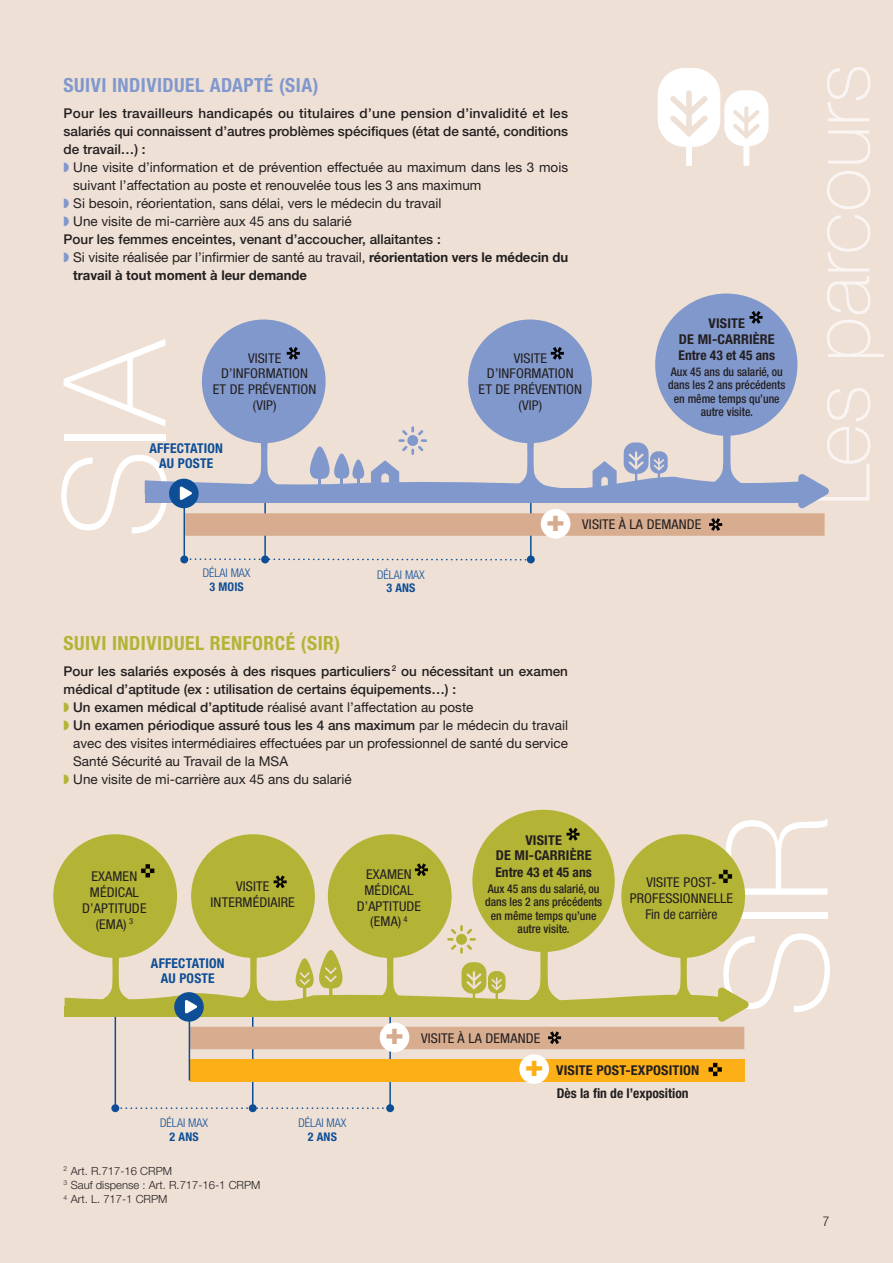
<style>
.page{position:relative;width:893px;height:1263px;background:#fff}
.page>*{position:absolute;margin:0;border:0;box-sizing:border-box;transform-origin:0 0}
.t1{font:100 142.5px "Helvetica Neue LT Std";color:#fff}
.t2{font:800 30px "Helvetica Neue LT Std";color:#d6ac8f;scale:1.05 1}
.t3{font:800 30px "Helvetica Neue LT Std";color:#fcaf17;scale:1.05 1}
.t4{font:700 condensed 19.5px "Helvetica Neue LT Std";letter-spacing:.025em;color:#b3b335}
.t5{font:700 condensed 19.5px "Helvetica Neue LT Std";letter-spacing:.025em;color:#8198cd}
.t6{font:13.5px "Helvetica Neue";color:#231f20}
.t7{font:500 13.5px/18px "Helvetica Neue LT Std";color:#231f20;text-align:justify}
.t8{font:condensed 13.5px/15.8px "Helvetica Neue LT Std";letter-spacing:.01em;color:#231f20;text-align:center;scale:1.05 1}
.t9{font:700 condensed 13.5px/16.2px "Helvetica Neue LT Std";letter-spacing:.01em;color:#231f20;text-align:center;scale:1.05 1}
.t10{font:700 condensed 13.5px/15px "Helvetica Neue LT Std";letter-spacing:.015em;color:#0e4e96;text-align:center}
.t11{font:700 13.5px "Helvetica Neue LT Std";color:#231f20}
.t12{font:300 condensed 13.5px "Helvetica Neue LT Std";color:#231f20}
.t13{font:500 condensed 12px/13.5px "Helvetica Neue LT Std";color:#231f20;text-align:center}
.t14{font:300 condensed 12px "Helvetica Neue LT Std";color:#0e4e96}
.t15{font:700 condensed 12px "Helvetica Neue LT Std";letter-spacing:.015em;color:#0e4e96}
.t16{font:300 11.25px/14.2px "Helvetica Neue";color:#231f20}
.s1{color:#8198cd}
.s2{font-family:"Helvetica Neue LT Std";font-weight:700}
.s3{color:#b3b335}
.s4{font-family:"Helvetica Neue LT Std";font-weight:500}
.s5{font-family:"Helvetica Neue";font-weight:400}
</style>
<div class="page">
<div style="left:0;top:0;width:892px;height:1263px;background:#eee0d5"></div>
<svg style="left:188px;top:558px;width:339px;height:3px"></svg>
<hr style="left:530px;top:487px;width:1px;height:72px;background:#0e4e96">
<hr style="left:264px;top:484px;width:2px;height:74px;background:#0e4e96">
<div style="left:261px;top:556px;width:8px;height:7px;background:#0e4e96;border-radius:50%"></div>
<hr style="left:183px;top:484px;width:2px;height:74px;background:#0e4e96">
<div style="left:180px;top:556px;width:8px;height:7px;background:#0e4e96;border-radius:50%"></div>
<div style="left:527px;top:556px;width:8px;height:7px;background:#0e4e96;border-radius:50%"></div>
<div style="left:185px;top:513px;width:639px;height:23px;background:#d7ac8f"></div>
<div style="left:540px;top:509px;width:30px;height:30px;background:#fff;border-radius:50%"></div>
<svg style="left:119px;top:1107px;width:265px;height:2px"></svg>
<hr style="left:115px;top:1008px;width:1px;height:99px;background:#0e4e96">
<div style="left:111px;top:1104px;width:8px;height:8px;background:#0e4e96;border-radius:50%"></div>
<hr style="left:252px;top:1008px;width:1px;height:99px;background:#0e4e96">
<div style="left:249px;top:1104px;width:8px;height:8px;background:#0e4e96;border-radius:50%"></div>
<hr style="left:389px;top:1003px;width:2px;height:105px;background:#0e4e96">
<div style="left:386px;top:1104px;width:8px;height:8px;background:#0e4e96;border-radius:50%"></div>
<div style="left:189px;top:1027px;width:555px;height:22px;background:#d7ac8f"></div>
<div style="left:190px;top:1059px;width:554px;height:23px;background:#fcaf17"></div>
<hr style="left:189px;top:999px;width:1px;height:82px;background:#0e4e96">
<div style="left:53px;top:834px;width:124px;height:124px;background:#b3b335;border-radius:50%"></div>
<div style="left:379px;top:1023px;width:30px;height:29px;background:#fff;border-radius:50%"></div>
<div style="left:519px;top:1054px;width:30px;height:30px;background:#fff;border-radius:50%"></div>
<svg style="left:709px;top:518px;width:13px;height:13px"></svg>
<svg style="left:65px;top:810px;width:684px;height:212px"></svg>
<svg style="left:548px;top:1031px;width:13px;height:13px"></svg>
<svg style="left:708px;top:1063px;width:13px;height:13px"></svg>
<svg style="left:658px;top:68px;width:110px;height:98px"></svg>
<svg style="left:145px;top:276px;width:739px;height:232px"></svg>
<h3 class="t5" style="left:64px;top:78px;width:256px">SUIVI INDIVIDUEL ADAPTÉ (SIA)</h3>
<p class="t7" style="left:64px;top:106px;width:506px">Pour les travailleurs handicapés ou titulaires d’une pension d’invalidité et les salariés qui connaissent d’autres problèmes spécifiques (état de santé, conditions de travail…) :</p>
<p class="t6" style="left:64px;top:162px;width:506px"><span class="s1">◗</span> Une visite d’information et de prévention effectuée au maximum dans les 3 mois</p>
<p class="t6" style="left:73px;top:180px;width:410px">suivant l’affectation au poste et renouvelée tous les 3 ans maximum</p>
<p class="t6" style="left:64px;top:198px;width:379px"><span class="s1">◗</span> Si besoin, réorientation, sans délai, vers le médecin du travail</p>
<p class="t6" style="left:64px;top:216px;width:289px"><span class="s1">◗</span> Une visite de mi-carrière aux 45 ans du salarié</p>
<p class="t7" style="left:64px;top:232px;width:378px">Pour les femmes enceintes, venant d’accoucher, allaitantes :</p>
<p class="t6" style="left:64px;top:252px;width:506px"><span class="s1">◗</span> Si visite réalisée par l’infirmier de santé au travail, <span class="s2">réorientation vers le médecin du</span></p>
<p class="t11" style="left:73px;top:270px;width:235px">travail à tout moment à leur demande</p>
<p class="t9" style="left:678px;top:316px;width:93px">VISITE<br>DE MI-CARRIÈRE<br>Entre 43 et 45 ans</p>
<p class="t13" style="left:668px;top:365px;width:119px">Aux 45 ans du salarié, ou dans les 2 ans précédents en même temps qu’une autre visite.</p>
<h1 class="t1" style="left:33px;top:539px;width:200px;rotate:-90deg">SIA</h1>
<p class="t8" style="left:213px;top:350px;width:100px">VISITE<br>D’INFORMATION<br>ET DE PRÉVENTION (VIP)</p>
<p class="t8" style="left:478px;top:350px;width:100px">VISITE<br>D’INFORMATION<br>ET DE PRÉVENTION (VIP)</p>
<p class="t10" style="left:149px;top:442px;width:75px">AFFECTATION<br>AU POSTE</p>
<h2 class="t2" style="left:546px;top:503px;width:20px">+</h2>
<p class="t8" style="left:582px;top:517px;width:115px">VISITE À LA DEMANDE</p>
<p class="t14" style="left:203px;top:566px;width:49px">DÉLAI MAX</p>
<p class="t15" style="left:209px;top:582px;width:36px">3 MOIS</p>
<p class="t14" style="left:377px;top:567px;width:49px">DÉLAI MAX</p>
<p class="t15" style="left:386px;top:584px;width:31px">3 ANS</p>
<h3 class="t4" style="left:64px;top:636px;width:278px">SUIVI INDIVIDUEL RENFORCÉ (SIR)</h3>
<p class="t7" style="left:64px;top:664px;width:506px">Pour les salariés exposés à des risques particuliers <sup>2</sup> ou nécessitant un examen médical d’aptitude (ex : utilisation de certains équipements…) :</p>
<p class="t6" style="left:64px;top:702px;width:411px"><span class="s3">◗</span> <span class="s4">Un examen médical d’aptitude</span> réalisé avant l’affectation au poste</p>
<p class="t7" style="left:64px;top:718px;width:506px"><span class="s3">◗</span> Un examen périodique assuré tous les 4 ans maximum <span class="s5">par le médecin du travail</span></p>
<p class="t6" style="left:73px;top:738px;width:496px">avec des visites intermédiaires effectuées par un professionnel de santé du service</p>
<p class="t6" style="left:73px;top:756px;width:216px">Santé Sécurité au Travail de la MSA</p>
<p class="t6" style="left:64px;top:774px;width:289px"><span class="s3">◗</span> Une visite de mi-carrière aux 45 ans du salarié</p>
<h1 class="t1" style="left:695px;top:1018px;width:205px;rotate:-90deg">SIR</h1>
<p class="t9" style="left:495px;top:833px;width:93px">VISITE<br>DE MI-CARRIÈRE<br>Entre 43 et 45 ans</p>
<p class="t13" style="left:485px;top:882px;width:119px">Aux 45 ans du salarié, ou dans les 2 ans précédents en même temps qu’une autre visite.</p>
<p class="t8" style="left:82px;top:869px;width:63px">EXAMEN<br>MÉDICAL<br>D’APTITUDE (EMA) <sup>3</sup></p>
<p class="t8" style="left:357px;top:867px;width:63px">EXAMEN<br>MÉDICAL<br>D’APTITUDE (EMA) <sup>4</sup></p>
<p class="t8" style="left:629px;top:874px;width:100px;line-height:16.2px">VISITE POST-<br>PROFESSIONNELLE<br>Fin de carrière</p>
<p class="t8" style="left:210px;top:879px;width:82px">VISITE<br>INTERMÉDIAIRE</p>
<p class="t10" style="left:151px;top:957px;width:75px">AFFECTATION<br>AU POSTE</p>
<p class="t14" style="left:160px;top:1116px;width:49px">DÉLAI MAX</p>
<p class="t15" style="left:169px;top:1132px;width:31px">2 ANS</p>
<p class="t16" style="left:64px;top:1165px;width:198px"><sup>2</sup> Art. R.717-16 CRPM<br><sup>3</sup> Sauf dispense : Art. R.717-16-1 CRPM<br><sup>4</sup> Art. L. 717-1 CRPM</p>
<p class="t14" style="left:298px;top:1116px;width:49px">DÉLAI MAX</p>
<p class="t15" style="left:308px;top:1132px;width:31px">2 ANS</p>
<h2 class="t2" style="left:385px;top:1016px;width:20px">+</h2>
<p class="t8" style="left:421px;top:1030px;width:115px">VISITE À LA DEMANDE</p>
<h2 class="t3" style="left:524px;top:1048px;width:20px">+</h2>
<p class="t9" style="left:556px;top:1059px;width:138px;line-height:23.1px;text-align:left">VISITE POST-EXPOSITION<br>Dès la fin de l’exposition</p>
<p class="t12" style="left:822px;top:1213px;width:8px">7</p>
</div>
